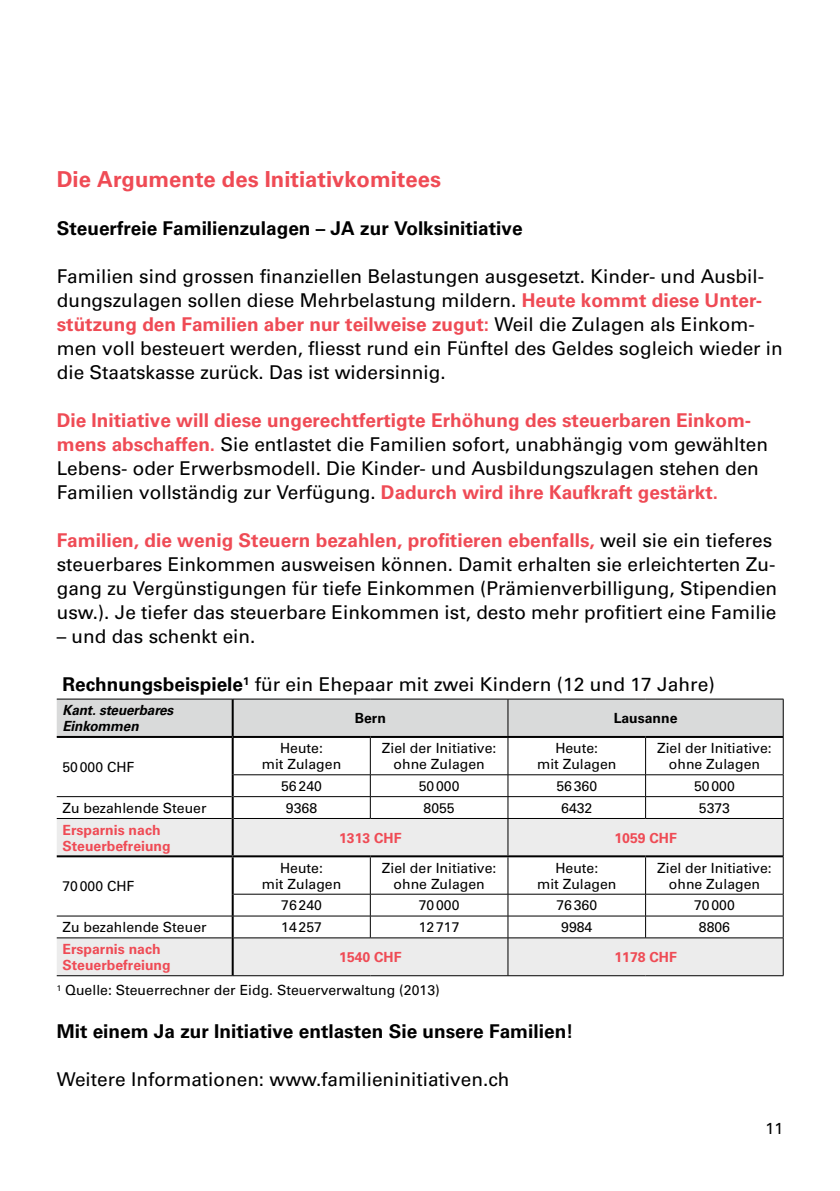
<style>
.page{position:relative;width:840px;height:1191px;background:#fff}
.page>*{position:absolute;margin:0;border:0;box-sizing:border-box;transform-origin:0 0}
.t1{font:700 22px "Univers";color:#ef4b55}
.t2{font:19px/24px "Univers";color:#000}
.t3{font:700 19px "Univers";color:#000}
.t4{font:16px "Univers";color:#000}
.t5{font:14px/16px "Univers";color:#000;text-align:center}
.t6{font:700 14px/16px "Univers";color:#ef4b55}
.t7{font:italic 700 14px/16px "Univers";letter-spacing:-.01em;color:#000}
.t8{font:700 14px "Univers";color:#000}
.s1{font-weight:700;color:#ef4b55}
.s2{font-weight:700}
</style>
<div class="page">
<hr style="left:0;top:0;width:1px;height:1191px;background:#fde1da">
<div style="left:57px;top:699px;width:725px;height:37px;background:#d9dada"></div>
<svg style="left:57px;top:819px;width:725px;height:156px;fill:#ececec"></svg>
<hr style="left:57px;top:698px;width:175px;height:1px;background:#000">
<hr style="left:232px;top:698px;width:138px;height:1px;background:#000">
<hr style="left:370px;top:698px;width:137px;height:1px;background:#000">
<hr style="left:507px;top:698px;width:138px;height:1px;background:#000">
<hr style="left:507px;top:699px;width:1px;height:37px;background:#000">
<hr style="left:645px;top:698px;width:138px;height:1px;background:#000">
<hr style="left:782px;top:699px;width:1px;height:38px;background:#000">
<hr style="left:370px;top:738px;width:1px;height:36px;background:#000">
<hr style="left:507px;top:738px;width:1px;height:36px;background:#000">
<hr style="left:645px;top:738px;width:1px;height:36px;background:#000">
<hr style="left:782px;top:737px;width:1px;height:37px;background:#000">
<hr style="left:233px;top:774px;width:137px;height:1px;background:#000">
<hr style="left:370px;top:774px;width:137px;height:1px;background:#000">
<hr style="left:507px;top:774px;width:138px;height:1px;background:#000">
<hr style="left:645px;top:774px;width:138px;height:1px;background:#000">
<hr style="left:57px;top:796px;width:174px;height:1px;background:#000">
<hr style="left:233px;top:796px;width:137px;height:1px;background:#000">
<hr style="left:370px;top:796px;width:137px;height:1px;background:#000">
<svg style="left:370px;top:775px;width:1px;height:43px"></svg>
<hr style="left:507px;top:796px;width:138px;height:1px;background:#000">
<svg style="left:507px;top:775px;width:1px;height:43px"></svg>
<hr style="left:645px;top:796px;width:138px;height:1px;background:#000">
<svg style="left:645px;top:775px;width:1px;height:43px"></svg>
<svg style="left:782px;top:775px;width:1px;height:43px"></svg>
<hr style="left:57px;top:818px;width:174px;height:1px;background:#000">
<hr style="left:233px;top:818px;width:137px;height:1px;background:#000">
<hr style="left:370px;top:818px;width:137px;height:1px;background:#000">
<hr style="left:507px;top:818px;width:138px;height:1px;background:#000">
<hr style="left:507px;top:818px;width:1px;height:37px;background:#000">
<hr style="left:645px;top:818px;width:138px;height:1px;background:#000">
<hr style="left:782px;top:818px;width:1px;height:38px;background:#000">
<hr style="left:370px;top:857px;width:1px;height:37px;background:#000">
<hr style="left:507px;top:857px;width:1px;height:37px;background:#000">
<hr style="left:645px;top:857px;width:1px;height:37px;background:#000">
<hr style="left:782px;top:856px;width:1px;height:38px;background:#000">
<hr style="left:233px;top:894px;width:137px;height:1px;background:#000">
<hr style="left:370px;top:894px;width:137px;height:1px;background:#000">
<hr style="left:507px;top:894px;width:138px;height:1px;background:#000">
<hr style="left:645px;top:894px;width:138px;height:1px;background:#000">
<svg style="left:370px;top:894px;width:1px;height:43px"></svg>
<svg style="left:507px;top:894px;width:1px;height:43px"></svg>
<svg style="left:645px;top:894px;width:1px;height:43px"></svg>
<svg style="left:782px;top:894px;width:1px;height:43px"></svg>
<hr style="left:57px;top:937px;width:174px;height:1px;background:#000">
<hr style="left:233px;top:937px;width:137px;height:1px;background:#000">
<hr style="left:370px;top:937px;width:137px;height:1px;background:#000">
<hr style="left:507px;top:937px;width:138px;height:1px;background:#000">
<hr style="left:507px;top:938px;width:1px;height:37px;background:#000">
<hr style="left:645px;top:937px;width:138px;height:1px;background:#000">
<hr style="left:782px;top:938px;width:1px;height:37px;background:#000">
<hr style="left:231px;top:699px;width:2px;height:37px;background:#000">
<hr style="left:231px;top:738px;width:2px;height:37px;background:#000">
<hr style="left:231px;top:775px;width:2px;height:21px;background:#000">
<hr style="left:231px;top:796px;width:2px;height:22px;background:#000">
<hr style="left:231px;top:818px;width:2px;height:37px;background:#000">
<hr style="left:231px;top:857px;width:2px;height:37px;background:#000">
<hr style="left:231px;top:894px;width:2px;height:21px;background:#000">
<hr style="left:231px;top:916px;width:2px;height:22px;background:#000">
<hr style="left:231px;top:938px;width:2px;height:37px;background:#000">
<hr style="left:57px;top:736px;width:175px;height:2px;background:#000">
<hr style="left:232px;top:736px;width:138px;height:2px;background:#000">
<hr style="left:370px;top:736px;width:137px;height:2px;background:#000">
<hr style="left:507px;top:736px;width:138px;height:2px;background:#000">
<hr style="left:645px;top:736px;width:137px;height:2px;background:#000">
<hr style="left:57px;top:855px;width:175px;height:2px;background:#000">
<hr style="left:232px;top:855px;width:138px;height:2px;background:#000">
<hr style="left:370px;top:855px;width:137px;height:2px;background:#000">
<hr style="left:507px;top:855px;width:138px;height:2px;background:#000">
<hr style="left:645px;top:855px;width:137px;height:2px;background:#000">
<hr style="left:57px;top:915px;width:175px;height:1px;background:#000">
<hr style="left:232px;top:915px;width:138px;height:1px;background:#000">
<hr style="left:370px;top:915px;width:137px;height:1px;background:#000">
<hr style="left:507px;top:915px;width:138px;height:1px;background:#000">
<hr style="left:645px;top:915px;width:138px;height:1px;background:#000">
<hr style="left:57px;top:975px;width:175px;height:1px;background:#000">
<hr style="left:232px;top:975px;width:138px;height:1px;background:#000">
<hr style="left:370px;top:975px;width:137px;height:1px;background:#000">
<hr style="left:507px;top:975px;width:138px;height:1px;background:#000">
<hr style="left:645px;top:975px;width:138px;height:1px;background:#000">
<p class="t1" style="left:57px;top:166px;width:385px">Die Argumente des Initiativkomitees</p>
<p class="t3" style="left:57px;top:217px;width:467px">Steuerfreie Familienzulagen – JA zur Volksinitiative</p>
<p class="t2" style="left:57px;top:264px;width:727px">Familien sind grossen finanziellen Belastungen ausgesetzt. Kinder- und Ausbil&shy;dungszulagen sollen diese Mehrbelastung mildern. <span class="s1">Heute kommt diese Unter&shy;stützung den Familien aber nur teilweise zugut:</span> Weil die Zulagen als Einkom&shy;men voll besteuert werden, fliesst rund ein Fünftel des Geldes sogleich wieder in die Staatskasse zurück. Das ist widersinnig.</p>
<p class="t2" style="left:57px;top:408px;width:712px"><span class="s1">Die Initiative will diese ungerechtfertigte Erhöhung des steuerbaren Einkom&shy;mens abschaffen.</span> Sie entlastet die Familien sofort, unabhängig vom gewählten Lebens- oder Erwerbsmodell. Die Kinder- und Ausbildungszulagen stehen den Familien vollständig zur Verfügung. <span class="s1">Dadurch wird ihre Kaufkraft gestärkt.</span></p>
<p class="t2" style="left:57px;top:528px;width:721px"><span class="s1">Familien, die wenig Steuern bezahlen, profitieren ebenfalls,</span> weil sie ein tieferes steuerbares Einkommen ausweisen können. Damit erhalten sie erleichterten Zu&shy;gang zu Vergünstigungen für tiefe Einkommen (Prämienverbilligung, Stipendien usw.). Je tiefer das steuerbare Einkommen ist, desto mehr profitiert eine Familie</p>
<p class="t2" style="left:57px;top:624px;width:200px">– und das schenkt ein.</p>
<p class="t2" style="left:62px;top:672px;width:653px"><span class="s2">Rechnungsbeispiele</span><sup>1</sup> für ein Ehepaar mit zwei Kindern (12 und 17 Jahre)</p>
<p class="t7" style="left:62px;top:702px;width:112px">Kant. steuerbares<br>Einkommen</p>
<p class="t8" style="left:354px;top:710px;width:33px">Bern</p>
<p class="t8" style="left:613px;top:710px;width:65px">Lausanne</p>
<p class="t5" style="left:62px;top:759px;width:73px">50000 CHF</p>
<p class="t5" style="left:262px;top:740px;width:81px">Heute:<br>mit Zulagen</p>
<p class="t5" style="left:381px;top:740px;width:116px">Ziel der Initiative: ohne Zulagen</p>
<p class="t5" style="left:537px;top:740px;width:81px">Heute:<br>mit Zulagen</p>
<p class="t5" style="left:656px;top:740px;width:116px">Ziel der Initiative: ohne Zulagen</p>
<p class="t5" style="left:281px;top:778px;width:42px">56240</p>
<p class="t5" style="left:418px;top:778px;width:42px">50000</p>
<p class="t5" style="left:556px;top:778px;width:42px">56360</p>
<p class="t5" style="left:693px;top:778px;width:42px">50000</p>
<p class="t5" style="left:62px;top:800px;width:145px">Zu bezahlende Steuer</p>
<p class="t5" style="left:286px;top:800px;width:33px">9368</p>
<p class="t5" style="left:423px;top:800px;width:33px">8055</p>
<p class="t5" style="left:561px;top:800px;width:33px">6432</p>
<p class="t5" style="left:698px;top:800px;width:33px">5373</p>
<p class="t6" style="left:62px;top:822px;width:110px">Ersparnis nach<br>Steuerbefreiung</p>
<p class="t6" style="left:339px;top:830px;width:64px">1313 CHF</p>
<p class="t6" style="left:614px;top:830px;width:64px">1059 CHF</p>
<p class="t5" style="left:62px;top:878px;width:73px">70000 CHF</p>
<p class="t5" style="left:262px;top:859px;width:81px">Heute:<br>mit Zulagen</p>
<p class="t5" style="left:382px;top:859px;width:116px">Ziel der Initiative: ohne Zulagen</p>
<p class="t5" style="left:537px;top:859px;width:81px">Heute:<br>mit Zulagen</p>
<p class="t5" style="left:656px;top:859px;width:116px">Ziel der Initiative: ohne Zulagen</p>
<p class="t5" style="left:281px;top:897px;width:42px">76240</p>
<p class="t5" style="left:418px;top:897px;width:42px">70000</p>
<p class="t5" style="left:556px;top:897px;width:42px">76360</p>
<p class="t5" style="left:693px;top:897px;width:42px">70000</p>
<p class="t5" style="left:62px;top:919px;width:145px">Zu bezahlende Steuer</p>
<p class="t5" style="left:281px;top:919px;width:42px">14257</p>
<p class="t5" style="left:418px;top:919px;width:42px">12717</p>
<p class="t5" style="left:561px;top:919px;width:33px">9984</p>
<p class="t5" style="left:698px;top:919px;width:33px">8806</p>
<p class="t6" style="left:62px;top:941px;width:110px">Ersparnis nach<br>Steuerbefreiung</p>
<p class="t6" style="left:339px;top:949px;width:64px">1540 CHF</p>
<p class="t6" style="left:614px;top:949px;width:64px">1178 CHF</p>
<p class="t5" style="left:57px;top:982px;width:384px"><sup>1</sup> Quelle: Steuerrechner der Eidg. Steuerverwaltung (2013)</p>
<p class="t3" style="left:57px;top:1020px;width:518px">Mit einem Ja zur Initiative entlasten Sie unsere Familien!</p>
<p class="t2" style="left:57px;top:1067px;width:454px">Weitere Informationen: www.familieninitiativen.ch</p>
<p class="t4" style="left:765px;top:1119px;width:19px">11</p>
</div>
